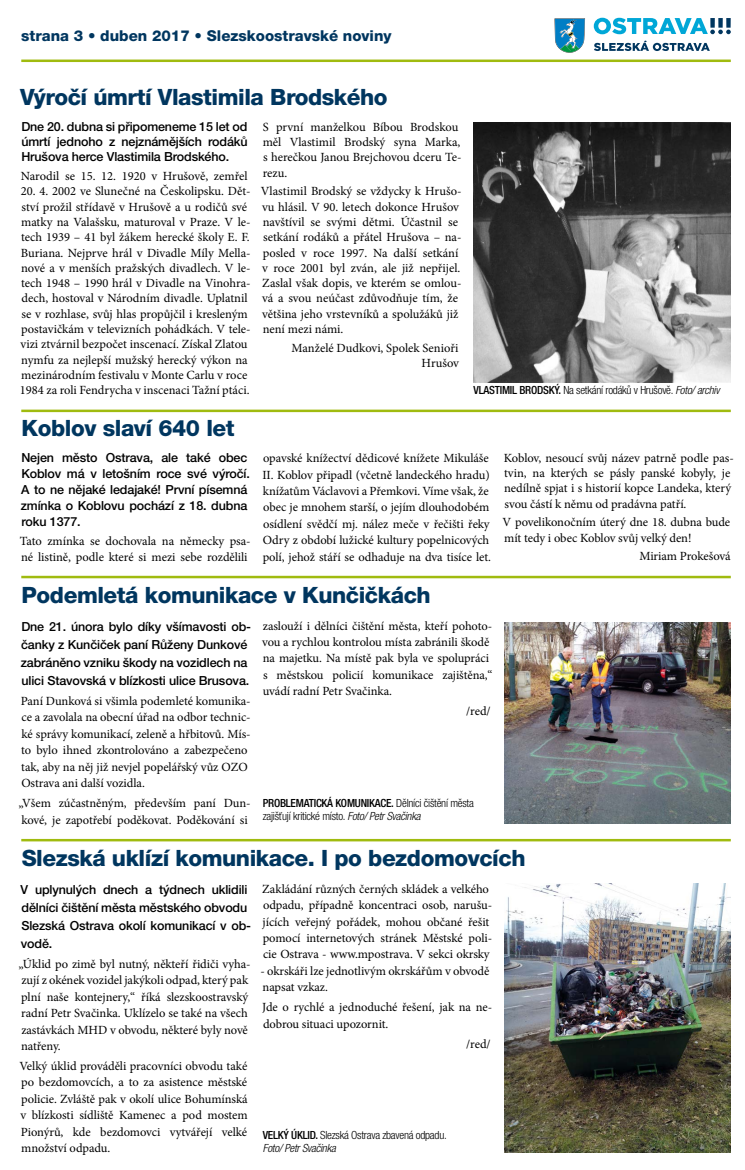
<style>
.page{position:relative;width:745px;height:1170px;background:#fff}
.page>*{position:absolute;margin:0;border:0;box-sizing:border-box;transform-origin:0 0}
.t1{font:800 22.5px "Helvetica Neue LT Pro";letter-spacing:-.02em;color:#00365f}
.t2{font:800 15px "Helvetica Neue LT Pro";color:#00365f}
.t3{font:12.5px/15.2px "Minion Pro";letter-spacing:-.005em;color:#000}
.t4{font:500 12.5px/17.9px "Helvetica Neue LT Pro";letter-spacing:-.01em;color:#000}
.t5{font:300 condensed 11.25px/13.5px "Helvetica Neue LT Pro";letter-spacing:-.02em;color:#000}
.s1{font-weight:500}
.s2{font-style:italic}
</style>
<div class="page">
<svg style="left:554px;top:18px;width:31px;height:35px"></svg>
<svg style="left:593px;top:18px;width:137px;height:16px"></svg>
<svg style="left:594px;top:40px;width:115px;height:11px"></svg>
<hr style="left:21px;top:60px;width:709px;height:2px;background:#a0bb0f">
<img style="left:473px;top:122px;width:257px;height:261px">
<img style="left:504px;top:622px;width:226px;height:201px">
<hr style="left:21px;top:409px;width:709px;height:3px;background:#a0bb0f">
<hr style="left:21px;top:575px;width:709px;height:3px;background:#a0bb0f">
<hr style="left:21px;top:838px;width:709px;height:3px;background:#a0bb0f">
<img style="left:504px;top:883px;width:226px;height:269px">
<p class="t2" style="left:21px;top:27px;width:371px">strana 3 • duben 2017 • Slezskoostravské noviny</p>
<h1 class="t1" style="left:20px;top:83px;width:368px">Výročí úmrtí Vlastimila Brodského</h1>
<p class="t4" style="left:21px;top:118px;width:228px;line-height:15.2px;text-align:justify">Dne 20. dubna si připomeneme 15 let od úmrtí jednoho z nejznámějších rodáků Hrušova herce Vlastimila Brodského.</p>
<p class="t3" style="left:21px;top:168px;width:228px">Narodil se 15. 12. 1920 v Hrušově, zemřel</p>
<p class="t3" style="left:20px;top:184px;width:232px">20. 4. 2002 ve Slunečné na Českolipsku. Dět&shy;ství prožil střídavě v Hrušově a u rodičů své matky na Valašsku, maturoval v Praze. V le&shy;tech 1939 – 41 byl žákem herecké školy E. F.<br>Buriana. Nejprve hrál v Divadle Míly Mella&shy;nové a v menších pražských divadlech. V le&shy;tech 1948 – 1990 hrál v Divadle na Vinohra&shy;dech, hostoval v Národním divadle. Uplatnil se v rozhlase, svůj hlas propůjčil i kresleným postavičkám v televizních pohádkách. V tele&shy;vizi ztvárnil bezpočet inscenací. Získal Zlatou nymfu za nejlepší mužský herecký výkon na mezinárodním festivalu v Monte Carlu v roce 1984 za roli Fendrycha v inscenaci Tažní ptáci.</p>
<p class="t3" style="left:262px;top:119px;width:200px">S první manželkou Bíbou Brodskou měl Vlastimil Brodský syna Marka, s herečkou Janou Brejchovou dceru Te&shy;rezu.</p>
<p class="t3" style="left:261px;top:184px;width:202px">Vlastimil Brodský se vždycky k Hrušo&shy;vu hlásil. V 90. letech dokonce Hrušov navštívil se svými dětmi. Účastnil se setkání rodáků a přátel Hrušova – na&shy;posled v roce 1997. Na další setkání v roce 2001 byl zván, ale již nepřijel.<br>Zaslal však dopis, ve kterém se omlou&shy;vá a svou neúčast zdůvodňuje tím, že většina jeho vrstevníků a spolužáků již není mezi námi.</p>
<p class="t3" style="left:291px;top:340px;width:169px;text-align:right">Manželé Dudkovi, Spolek Senioři<br>Hrušov</p>
<p class="t5" style="left:473px;top:383px;width:247px"><span class="s1">VLASTIMIL BRODSKÝ.</span> Na setkání rodáků v Hrušově. <span class="s2">Foto/ archiv</span></p>
<h1 class="t1" style="left:22px;top:415px;width:214px">Koblov slaví 640 let</h1>
<p class="t4" style="left:21px;top:449px;width:230px;line-height:15.9px">Nejen město Ostrava, ale také obec<br>Koblov má v letošním roce své výročí.<br>A to ne nějaké ledajaké! První písemná zmínka o Koblovu pochází z 18. dubna roku 1377.</p>
<p class="t3" style="left:20px;top:533px;width:232px;line-height:15.9px">Tato zmínka se dochovala na německy psa&shy;né listině, podle které si mezi sebe rozdělili</p>
<p class="t3" style="left:262px;top:450px;width:230px;line-height:16.4px">opavské knížectví dědicové knížete Mikuláše II. Koblov připadl (včetně landeckého hradu) knížatům Václavovi a Přemkovi. Víme však, že obec je mnohem starší, o jejím dlouhodobém osídlení svědčí mj. nález meče v řečišti řeky Odry z období lužické kultury popelnicových polí, jehož stáří se odhaduje na dva tisíce let.</p>
<p class="t3" style="left:503px;top:450px;width:231px">Koblov, nesoucí svůj název patrně podle pas&shy;tvin, na kterých se pásly panské kobyly, je nedílně spjat i s historií kopce Landeka, který svou částí k němu od pradávna patří.</p>
<p class="t3" style="left:502px;top:515px;width:229px">V povelikonočním úterý dne 18. dubna bude mít tedy i obec Koblov svůj velký den!</p>
<p class="t3" style="left:639px;top:548px;width:93px">Miriam Prokešová</p>
<h1 class="t1" style="left:22px;top:581px;width:410px">Podemletá komunikace v Kunčičkách</h1>
<p class="t4" style="left:21px;top:617px;width:231px">Dne 21. února bylo díky všímavosti ob&shy;čanky z Kunčiček paní Růženy Dunkové zabráněno vzniku škody na vozidlech na ulici Stavovská v blízkosti ulice Brusova.</p>
<p class="t3" style="left:21px;top:692px;width:231px;line-height:16.5px">Paní Dunková si všimla podemleté komunika&shy;ce a zavolala na obecní úřad na odbor technic&shy;ké správy komunikací, zeleně a hřbitovů. Mís&shy;to bylo ihned zkontrolováno a zabezpečeno tak, aby na něj již nevjel popelářský vůz OZO Ostrava ani další vozidla.</p>
<p class="t3" style="left:19px;top:795px;width:233px;line-height:16.5px">„Všem zúčastněným, především paní Dun&shy;kové, je zapotřebí poděkovat. Poděkování si</p>
<p class="t3" style="left:262px;top:617px;width:232px;line-height:16.5px">zaslouží i dělníci čištění města, kteří pohoto&shy;vou a rychlou kontrolou místa zabránili škodě na majetku. Na místě pak byla ve spolupráci s městskou policií komunikace zajištěna,“ uvádí radní Petr Svačinka.</p>
<p class="t3" style="left:466px;top:703px;width:26px">/red/</p>
<p class="t5" style="left:262px;top:796px;width:212px"><span class="s1">PROBLEMATICKÁ KOMUNIKACE.</span> Dělníci čištění města zajišťují kritické místo. <span class="s2">Foto/ Petr Svačinka</span></p>
<h1 class="t1" style="left:22px;top:844px;width:505px">Slezská uklízí komunikace. I po bezdomovcích</h1>
<p class="t4" style="left:21px;top:880px;width:232px">V uplynulých dnech a týdnech uklidili dělníci čištění města městského obvodu<br>Slezská Ostrava okolí komunikací v ob&shy;vodě.</p>
<p class="t3" style="left:19px;top:955px;width:233px;line-height:16.4px">„Úklid po zimě byl nutný, někteří řidiči vyha&shy;zují z okének vozidel jakýkoli odpad, který pak plní naše kontejnery,“ říká slezskoostravský radní Petr Svačinka. Uklízelo se také na všech zastávkách MHD v obvodu, některé byly nově natřeny.</p>
<p class="t3" style="left:19px;top:1057px;width:230px;line-height:16.4px;text-align:justify">Velký úklid prováděli pracovníci obvodu také po bezdomovcích, a to za asistence městské policie. Zvláště pak v okolí ulice Bohumínská v blízkosti sídliště Kamenec a pod mostem Pionýrů, kde bezdomovci vytvářejí velké množství odpadu.</p>
<p class="t3" style="left:262px;top:880px;width:231px;line-height:16.4px">Zakládání různých černých skládek a velkého odpadu, případně koncentraci osob, narušu&shy;jících veřejný pořádek, mohou občané řešit pomocí internetových stránek Městské poli&shy;cie Ostrava - www.mpostrava. V sekci okrsky</p>
<p class="t3" style="left:260px;top:962px;width:230px;line-height:16.4px">- okrskáři lze jednotlivým okrskářům v obvodě napsat vzkaz.</p>
<p class="t3" style="left:262px;top:999px;width:231px;line-height:16.4px">Jde o rychlé a jednoduché řešení, jak na ne&shy;dobrou situaci upozornit.</p>
<p class="t3" style="left:466px;top:1035px;width:26px">/red/</p>
<p class="t5" style="left:262px;top:1127px;width:185px"><span class="s1">VELKÝ ÚKLID.</span> Slezská Ostrava zbavená odpadu.<br><span class="s2">Foto/ Petr Svačinka</span></p>
</div>
